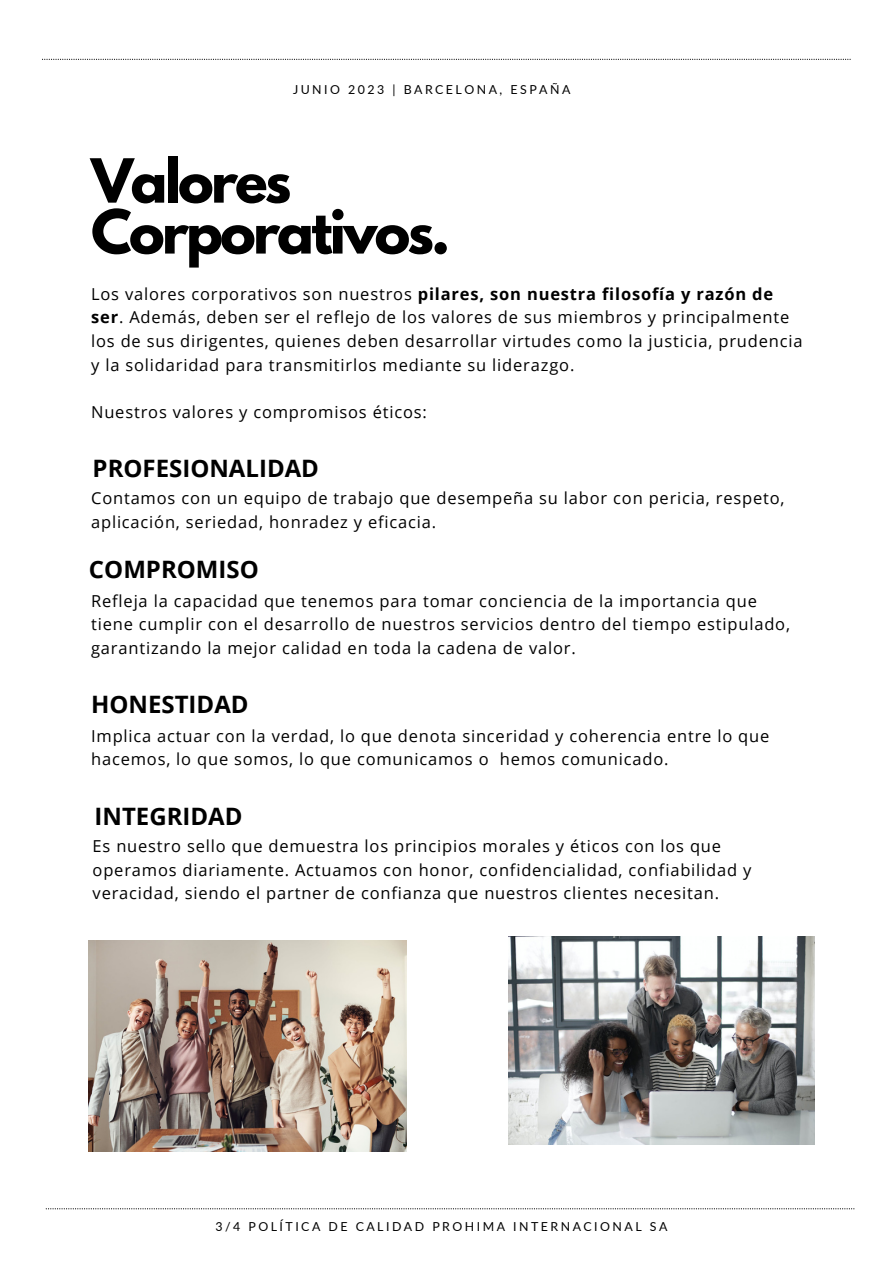
<style>
.page{position:relative;width:893px;height:1264px;background:#fff}
.page>*{position:absolute;margin:0;border:0;box-sizing:border-box;transform-origin:0 0}
.t1{font:700 53.85px/50.8px "League Spartan";letter-spacing:-.05em;color:#000}
.t2{font:700 24px "Open Sans";color:#000}
.t3{font:16.5px/23.7px "Open Sans";letter-spacing:.05em;color:#000}
.t4{font:12.45px "Lato";letter-spacing:.2em;color:#000}
.s1{font-weight:700}
</style>
<div class="page">
<img style="left:509px;top:936px;width:305px;height:208px">
<img style="left:89px;top:940px;width:317px;height:211px">
<svg style="left:42px;top:59px;width:808px;height:1px"></svg>
<svg style="left:46px;top:1208px;width:808px;height:1px"></svg>
<p class="t4" style="left:293px;top:81px;width:279px">JUNIO 2023 | BARCELONA, ESPAÑA</p>
<p class="t1" style="left:91px;top:162px;width:360px">Valores<br>Corporativos.</p>
<p class="t3" style="left:91px;top:281px;width:713px">Los valores corporativos son nuestros <span class="s1">pilares, son nuestra filosofía y razón de ser</span>. Además, deben ser el reflejo de los valores de sus miembros y principalmente los de sus dirigentes, quienes deben desarrollar virtudes como la justicia, prudencia y la solidaridad para transmitirlos mediante su liderazgo.</p>
<p class="t3" style="left:91px;top:399px;width:337px">Nuestros valores y compromisos éticos:</p>
<p class="t2" style="left:93px;top:451px;width:228px">PROFESIONALIDAD</p>
<p class="t3" style="left:91px;top:486px;width:694px">Contamos con un equipo de trabajo que desempeña su labor con pericia, respeto, aplicación, seriedad, honradez y eficacia.</p>
<p class="t2" style="left:89px;top:552px;width:171px">COMPROMISO</p>
<p class="t3" style="left:91px;top:588px;width:700px">Refleja la capacidad que tenemos para tomar conciencia de la importancia que tiene cumplir con el desarrollo de nuestros servicios dentro del tiempo estipulado, garantizando la mejor calidad en toda la cadena de valor.</p>
<p class="t2" style="left:91px;top:687px;width:159px">HONESTIDAD</p>
<p class="t3" style="left:91px;top:723px;width:679px">Implica actuar con la verdad, lo que denota sinceridad y coherencia entre lo que hacemos, lo que somos, lo que comunicamos o hemos comunicado.</p>
<p class="t2" style="left:95px;top:799px;width:149px">INTEGRIDAD</p>
<p class="t3" style="left:93px;top:833px;width:660px">Es nuestro sello que demuestra los principios morales y éticos con los que operamos diariamente. Actuamos con honor, confidencialidad, confiabilidad y veracidad, siendo el partner de confianza que nuestros clientes necesitan.</p>
<p class="t4" style="left:215px;top:1218px;width:453px">3/4 POLÍTICA DE CALIDAD PROHIMA INTERNACIONAL SA</p>
</div>
